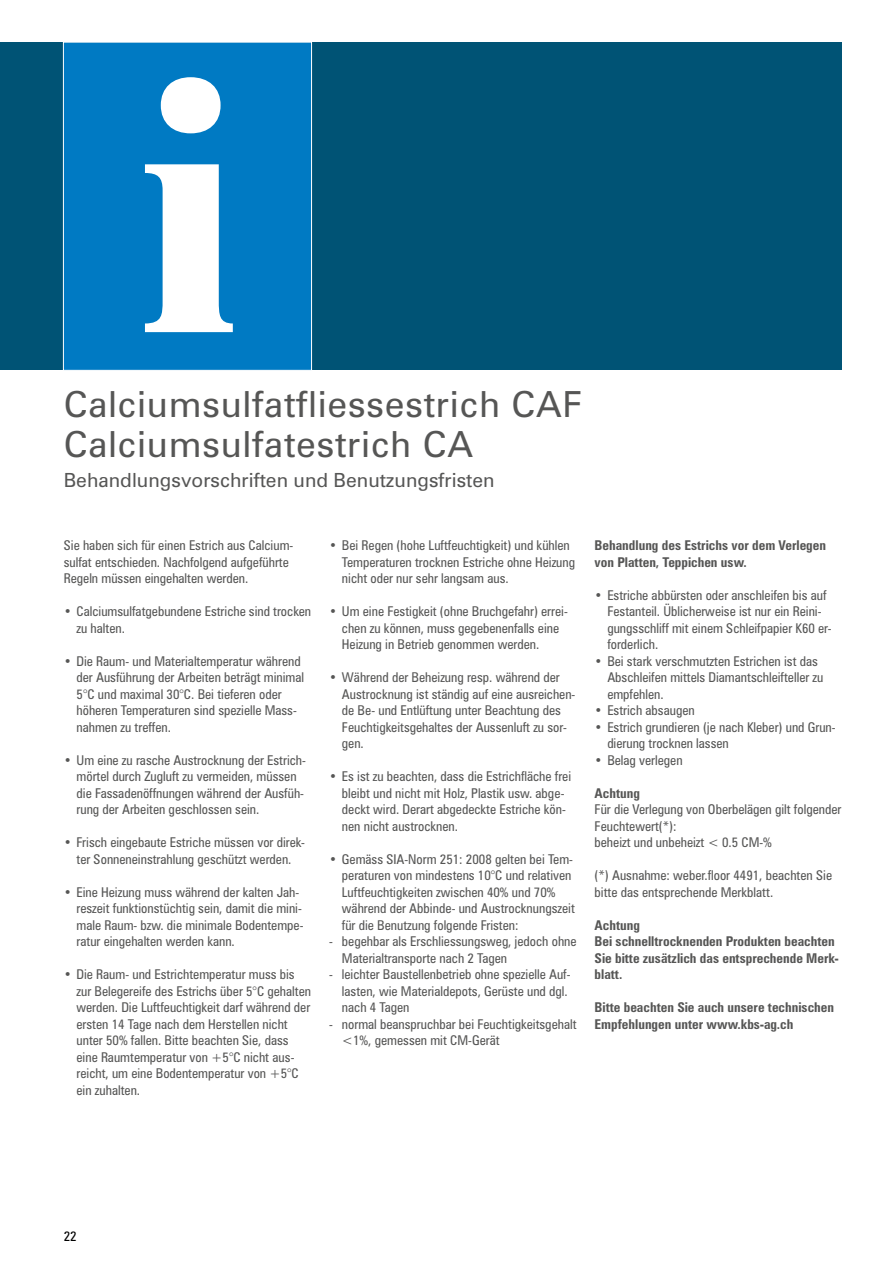
<style>
.page{position:relative;width:893px;height:1263px;background:#fff}
.page>*{position:absolute;margin:0;border:0;box-sizing:border-box;transform-origin:0 0}
.t1{font:36px/39.5px "Zurich BT";letter-spacing:.02em;color:#565655}
.t2{font:19.5px "Zurich BT";color:#565655}
.t3{font:condensed 13.5px/16.5px "Zurich BT";color:#565655}
.t4{font:700 condensed 13.5px/16.5px "Zurich BT";color:#565655}
.t5{font:condensed 13.5px "Zurich BT";color:#000}
</style>
<div class="page">
<div style="left:0;top:43px;width:842px;height:327px;background:#005375"></div>
<svg style="left:63px;top:42px;width:249px;height:329px;background:#2a90cd"></svg>
<h1 class="t1" style="left:64px;top:385px;width:520px">Calciumsulfatfliessestrich CAF<br>Calciumsulfatestrich CA</h1>
<h2 class="t2" style="left:64px;top:468px;width:432px">Behandlungsvorschriften und Benutzungsfristen</h2>
<p class="t3" style="left:64px;top:537px;width:230px">Sie haben sich für einen Estrich aus Calcium&shy;sulfat entschieden. Nachfolgend aufgeführte<br>Regeln müssen eingehalten werden.</p>
<p class="t3" style="left:77px;top:603px;width:236px;text-indent:-13px">• Calciumsulfatgebundene Estriche sind trocken zu halten.</p>
<p class="t3" style="left:77px;top:653px;width:229px;text-indent:-13px">• Die Raum- und Materialtemperatur während der Ausführung der Arbeiten beträgt minimal 5°C und maximal 30°C. Bei tieferen oder höheren Temperaturen sind spezielle Mass&shy;nahmen zu treffen.</p>
<p class="t3" style="left:77px;top:752px;width:231px;text-indent:-13px">• Um eine zu rasche Austrocknung der Estrich&shy;mörtel durch Zugluft zu vermeiden, müssen die Fassadenöffnungen während der Ausfüh&shy;rung der Arbeiten geschlossen sein.</p>
<p class="t3" style="left:64px;top:834px;width:242px;text-align:center">• Frisch eingebaute Estriche müssen vor direk&shy;ter Sonneneinstrahlung geschützt werden.</p>
<p class="t3" style="left:77px;top:884px;width:229px;text-indent:-13px">• Eine Heizung muss während der kalten Jah&shy;reszeit funktionstüchtig sein, damit die mini&shy;male Raum- bzw. die minimale Bodentempe&shy;ratur eingehalten werden kann.</p>
<p class="t3" style="left:77px;top:966px;width:236px;text-indent:-13px">• Die Raum- und Estrichtemperatur muss bis zur Belegereife des Estrichs über 5°C gehalten werden. Die Luftfeuchtigkeit darf während der ersten 14 Tage nach dem Herstellen nicht unter 50% fallen. Bitte beachten Sie, dass eine Raumtemperatur von +5°C nicht aus&shy;reicht, um eine Bodentemperatur von +5°C ein zuhalten.</p>
<p class="t3" style="left:342px;top:537px;width:235px;text-indent:-13px">• Bei Regen (hohe Luftfeuchtigkeit) und kühlen<br>Temperaturen trocknen Estriche ohne Heizung nicht oder nur sehr langsam aus.</p>
<p class="t3" style="left:342px;top:603px;width:227px;text-indent:-13px">• Um eine Festigkeit (ohne Bruchgefahr) errei&shy;chen zu können, muss gegebenenfalls eine<br>Heizung in Betrieb genommen werden.</p>
<p class="t3" style="left:342px;top:669px;width:235px;text-indent:-13px">• Während der Beheizung resp. während der Austrocknung ist ständig auf eine ausreichen&shy;de Be- und Entlüftung unter Beachtung des Feuchtigkeitsgehaltes der Aussenluft zu sor&shy;gen.</p>
<p class="t3" style="left:342px;top:768px;width:231px;text-indent:-13px">• Es ist zu beachten, dass die Estrichfläche frei bleibt und nicht mit Holz, Plastik usw. abge&shy;deckt wird. Derart abgedeckte Estriche kön&shy;nen nicht austrocknen.</p>
<p class="t3" style="left:342px;top:851px;width:234px;text-indent:-13px">• Gemäss SIA-Norm 251: 2008 gelten bei Tem&shy;peraturen von mindestens 10°C und relativen Luftfeuchtigkeiten zwischen 40% und 70% während der Abbinde- und Austrocknungszeit für die Benutzung folgende Fristen:</p>
<p class="t3" style="left:342px;top:933px;width:236px;text-indent:-13px">- begehbar als Erschliessungsweg, jedoch ohne<br>Materialtransporte nach 2 Tagen</p>
<p class="t3" style="left:342px;top:966px;width:230px;text-indent:-13px">- leichter Baustellenbetrieb ohne spezielle Auf&shy;lasten, wie Materialdepots, Gerüste und dgl. nach 4 Tagen</p>
<p class="t3" style="left:342px;top:1016px;width:236px;text-indent:-13px">- normal beanspruchbar bei Feuchtigkeitsgehalt &lt;1%, gemessen mit CM-Gerät</p>
<p class="t4" style="left:595px;top:537px;width:233px">Behandlung des Estrichs vor dem Verlegen von Platten, Teppichen usw.</p>
<p class="t3" style="left:607px;top:587px;width:226px;text-indent:-13px">• Estriche abbürsten oder anschleifen bis auf Festanteil. Üblicherweise ist nur ein Reini&shy;gungsschliff mit einem Schleifpapier K60 er&shy;forderlich.</p>
<p class="t3" style="left:607px;top:653px;width:218px;text-indent:-13px">• Bei stark verschmutzten Estrichen ist das<br>Abschleifen mittels Diamantschleifteller zu empfehlen.</p>
<p class="t3" style="left:595px;top:702px;width:102px">• Estrich absaugen</p>
<p class="t3" style="left:607px;top:718px;width:230px;text-indent:-13px">• Estrich grundieren (je nach Kleber) und Grun&shy;dierung trocknen lassen</p>
<p class="t3" style="left:595px;top:751px;width:90px">• Belag verlegen</p>
<p class="t4" style="left:595px;top:784px;width:47px">Achtung</p>
<p class="t3" style="left:595px;top:801px;width:248px">Für die Verlegung von Oberbelägen gilt folgender<br>Feuchtewert(*):<br>beheizt und unbeheizt &lt; 0.5 CM-%</p>
<p class="t3" style="left:595px;top:867px;width:239px">(*) Ausnahme: weber.floor 4491, beachten Sie bitte das entsprechende Merkblatt.</p>
<p class="t4" style="left:595px;top:916px;width:245px">Achtung<br>Bei schnelltrocknenden Produkten beachten<br>Sie bitte zusätzlich das entsprechende Merk&shy;blatt.</p>
<p class="t4" style="left:595px;top:999px;width:241px">Bitte beachten Sie auch unsere technischen<br>Empfehlungen unter www.kbs-ag.ch</p>
<p class="t5" style="left:64px;top:1228px;width:14px">22</p>
</div>
